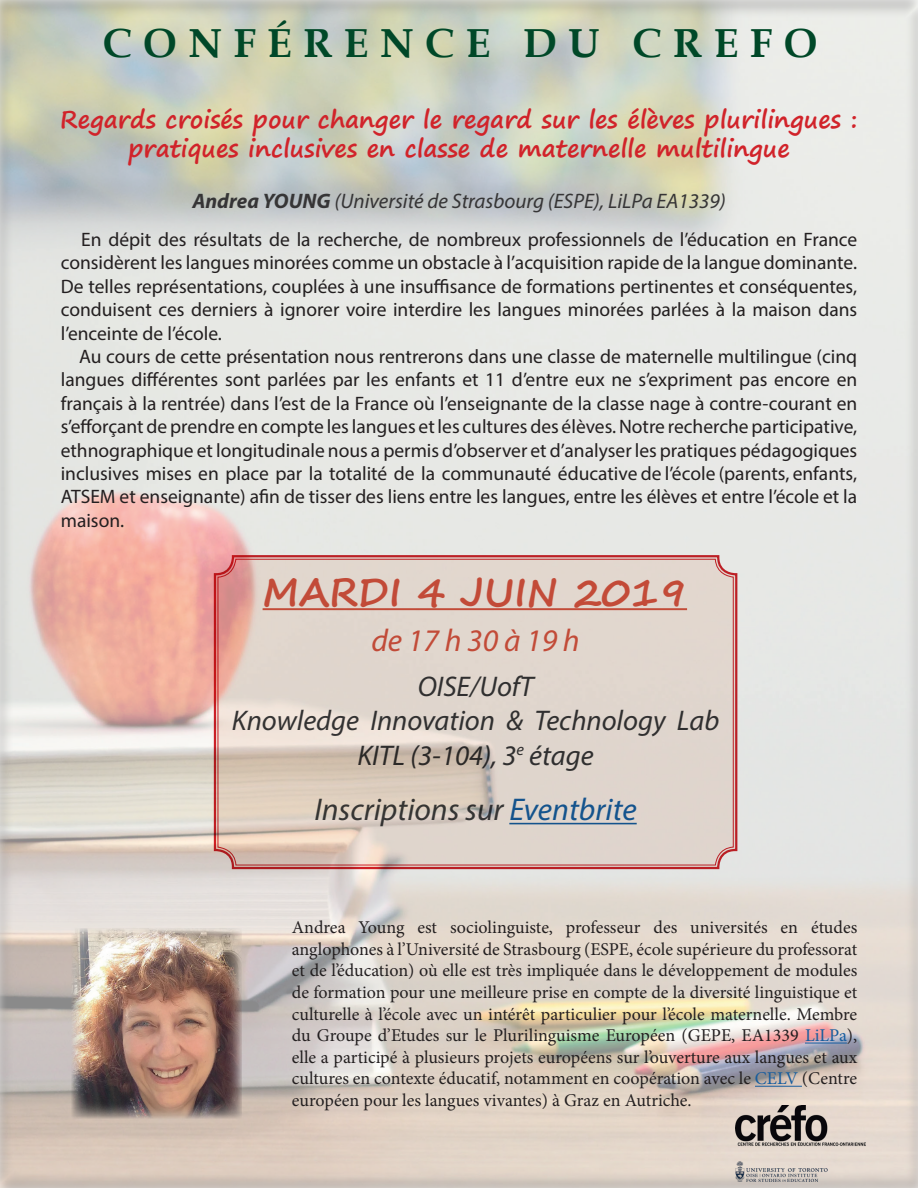
<style>
.page{position:relative;width:918px;height:1188px;background:#fff}
.page>*{position:absolute;margin:0;border:0;box-sizing:border-box;transform-origin:0 0}
.t1{font:700 40.5px "Book Antiqua";letter-spacing:.28em;color:#004828}
.t2{font:700 39px "Segoe Print";color:#d8533f}
.t3{font:italic 31.5px "Myriad Pro";color:#3c3c3d}
.t4{font:italic 31.5px "Myriad Pro";color:#d8533f}
.t5{font:italic 28.5px/34.2px "Myriad Pro";color:#363536;text-align:center}
.t6{font:700 24px/28.8px "Segoe Print";color:#d1232a;text-align:center}
.t7{font:italic 21px "Myriad Pro";color:#363536}
.t8{font:19.5px/23.4px "Myriad Pro";color:#231f20;text-align:justify}
.t9{font:18px/21.6px "Minion Pro";color:#231f20;text-align:justify}
.s1{font-weight:700}
.s2{color:#175d9e}
</style>
<div class="page">
<div style="left:0;top:0;width:918px;height:1188px;background:#fff;opacity:.75"></div>
<svg style="left:213px;top:554px;width:526px;height:316px;background:#ddcbc2"></svg>
<img style="left:71px;top:929px;width:171px;height:190px">
<hr style="left:805px;top:1043px;width:42px;height:1px;background:#175d9e">
<hr style="left:755px;top:1086px;width:47px;height:1px;background:#175d9e">
<img style="left:736px;top:1106px;width:129px;height:76px">
<h1 class="t1" style="left:103px;top:16px;width:716px">CONFÉRENCE DU CREFO</h1>
<p class="t6" style="left:60px;top:105px;width:799px">Regards croisés pour changer le regard sur les élèves plurilingues : pratiques inclusives en classe de maternelle multilingue</p>
<p class="t7" style="left:192px;top:188px;width:535px"><span class="s1">Andrea YOUNG</span> (Université de Strasbourg (ESPE), LiLPa EA1339)</p>
<p class="t8" style="left:61px;top:227px;width:798px;text-indent:20px">En dépit des résultats de la recherche, de nombreux professionnels de l’éducation en France considèrent les langues minorées comme un obstacle à l’acquisition rapide de la langue dominante.<br>De telles représentations, couplées à une insuffisance de formations pertinentes et conséquentes, conduisent ces derniers à ignorer voire interdire les langues minorées parlées à la maison dans l’enceinte de l’école.</p>
<p class="t8" style="left:61px;top:344px;width:798px;text-indent:18px">Au cours de cette présentation nous rentrerons dans une classe de maternelle multilingue (cinq langues différentes sont parlées par les enfants et 11 d’entre eux ne s’expriment pas encore en français à la rentrée) dans l’est de la France où l’enseignante de la classe nage à contre-courant en s’efforçant de prendre en compte les langues et les cultures des élèves. Notre recherche participative, ethnographique et longitudinale nous a permis d’observer et d’analyser les pratiques pédagogiques inclusives mises en place par la totalité de la communauté éducative de l’école (parents, enfants, ATSEM et enseignante) afin de tisser des liens entre les langues, entre les élèves et entre l’école et la maison.</p>
<h2 class="t2" style="left:263px;top:557px;width:426px">MARDI 4 JUIN 2019</h2>
<h3 class="t4" style="left:371px;top:621px;width:210px">de 17 h 30 à 19 h</h3>
<h3 class="t5" style="left:232px;top:669px;width:489px">OISE/UofT<br>Knowledge Innovation &amp; Technology Lab<br>KITL (3-104), 3<sup>e</sup> étage</h3>
<h3 class="t3" style="left:314px;top:790px;width:324px">Inscriptions sur <span class="s2">Eventbrite</span></h3>
<p class="t9" style="left:292px;top:917px;width:567px">Andrea Young est sociolinguiste, professeur des universités en études anglophones à l’Université de Strasbourg (ESPE, école supérieure du professorat et de l’éducation) où elle est très impliquée dans le développement de modules de formation pour une meilleure prise en compte de la diversité linguistique et culturelle à l’école avec un intérêt particulier pour l’école maternelle. Membre du Groupe d’Etudes sur le Plurilinguisme Européen (GEPE, EA1339 <span class="s2">LiLPa</span>), elle a participé à plusieurs projets européens sur l’ouverture aux langues et aux cultures en contexte éducatif, notamment en coopération avec le <span class="s2">CELV</span> (Centre européen pour les langues vivantes) à Graz en Autriche.</p>
</div>
